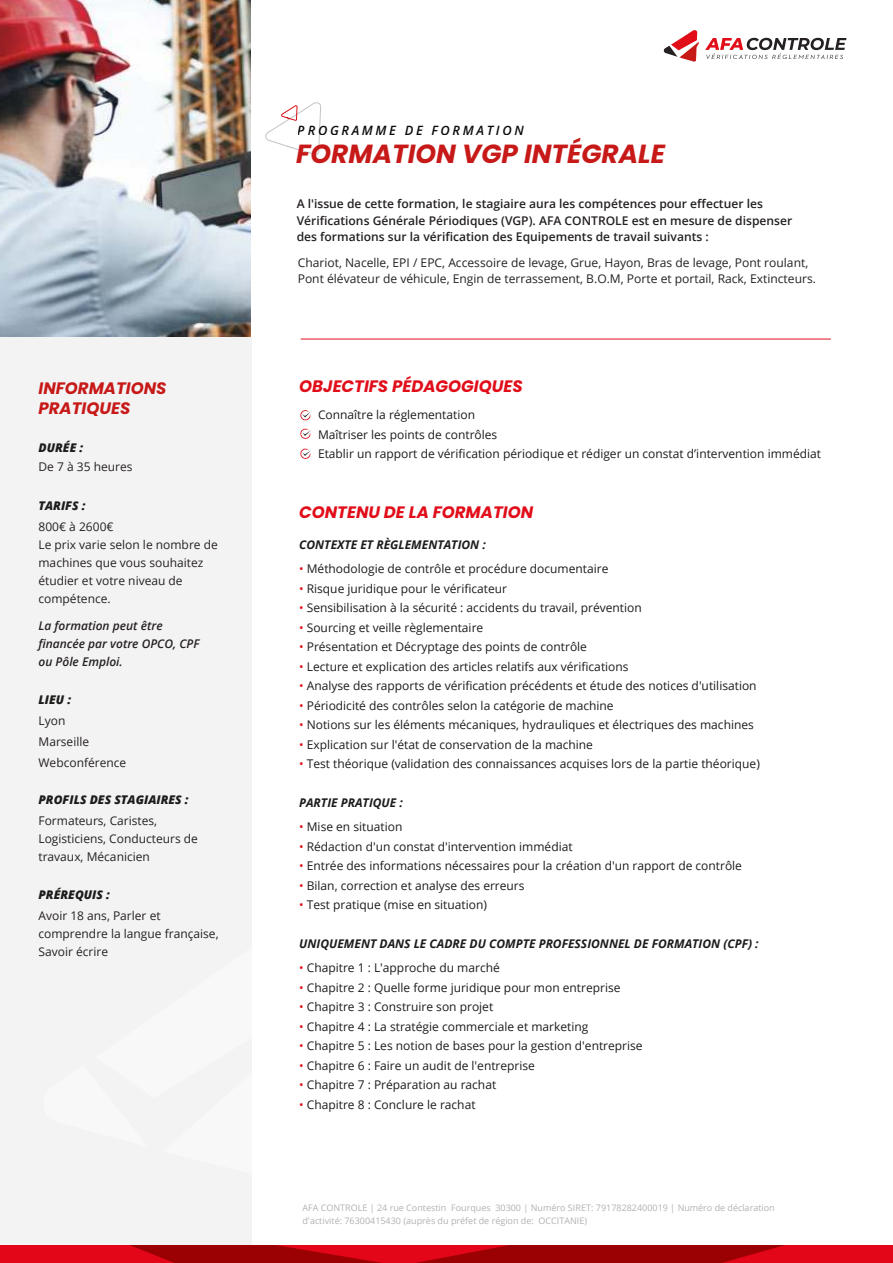
<style>
.page{position:relative;width:893px;height:1263px;background:#fff}
.page>*{position:absolute;margin:0;border:0;box-sizing:border-box;transform-origin:0 0}
.t1{font:italic 700 26.25px "Poppins";color:#c61918}
.t2{font:italic 700 16.5px "Poppins";color:#e10e1a}
.t3{font:italic 700 16.5px "Poppins";color:#c61918}
.t4{font:italic 600 12.9px "Open Sans";letter-spacing:.205em;color:#0b0b0b}
.t5{font:12px/19.5px "Open Sans";color:#1c1c1b}
.t6{font:12px/18px "Open Sans";color:#252122}
.t7{font:600 12px/16.5px "Open Sans";color:#252122}
.t8{font:italic 700 12px/24px "Open Sans";color:#1c1c1b}
.t9{font:italic 600 12px/18px "Open Sans";color:#252122}
.t10{font:italic 800 12px "Open Sans";color:#1c1c1b}
.t11{font:9px/13.5px "Open Sans";color:#b2b2b1}
.s1{font-weight:700;font-style:italic}
.s2{color:#e10e1a}
.s3{font-weight:400;font-style:normal;color:#e10e1a}
.s4{font-weight:400;font-style:normal}
</style>
<div class="page">
<div style="left:0;top:337px;width:251px;height:911px;background:#f4f3f3"></div>
<img style="left:0;top:0;width:251px;height:337px">
<hr style="left:301px;top:339px;width:530px;height:1px;background:#e10e1a">
<svg style="left:266px;top:102px;width:55px;height:53px"></svg>
<svg style="left:705px;top:38px;width:141px;height:21px"></svg>
<svg style="left:664px;top:30px;width:35px;height:32px"></svg>
<svg style="left:300px;top:410px;width:11px;height:10px"></svg>
<svg style="left:300px;top:429px;width:11px;height:10px"></svg>
<svg style="left:300px;top:449px;width:11px;height:10px"></svg>
<div style="left:0;top:1245px;width:893px;height:18px;background:#e30518"></div>
<svg style="left:130px;top:1245px;width:655px;height:18px"></svg>
<p class="t4" style="left:298px;top:125px;width:227px">PROGRAMME DE FORMATION</p>
<h1 class="t1" style="left:296px;top:141px;width:370px">FORMATION VGP INTÉGRALE</h1>
<p class="t7" style="left:297px;top:195px;width:497px">A l'issue de cette formation, le stagiaire aura les compétences pour effectuer les<br>Vérifications Générale Périodiques (VGP). AFA CONTROLE est en mesure de dispenser des formations sur la vérification des Equipements de travail suivants :</p>
<p class="t6" style="left:298px;top:255px;width:520px;line-height:16.5px">Chariot, Nacelle, EPI / EPC, Accessoire de levage, Grue, Hayon, Bras de levage, Pont roulant,<br>Pont élévateur de véhicule, Engin de terrassement, B.O.M, Porte et portail, Rack, Extincteurs.</p>
<h2 class="t3" style="left:38px;top:380px;width:130px">INFORMATIONS</h2>
<h2 class="t2" style="left:299px;top:378px;width:225px">OBJECTIFS PÉDAGOGIQUES</h2>
<h2 class="t3" style="left:38px;top:400px;width:93px">PRATIQUES</h2>
<p class="t5" style="left:318px;top:406px;width:505px">Connaître la réglementation<br>Maîtriser les points de contrôles<br>Etablir un rapport de vérification périodique et rédiger un constat d’intervention immédiat</p>
<p class="t10" style="left:38px;top:443px;width:46px">DURÉE :</p>
<p class="t6" style="left:38px;top:459px;width:96px">De 7 à 35 heures</p>
<p class="t10" style="left:38px;top:501px;width:48px">TARIFS :</p>
<p class="t6" style="left:38px;top:519px;width:181px">800€ à 2600€<br>Le prix varie selon le nombre de machines que vous souhaitez étudier et votre niveau de compétence.</p>
<p class="t9" style="left:38px;top:618px;width:162px">La formation peut être financée par votre OPCO, CPF ou Pôle Emploi.</p>
<p class="t10" style="left:38px;top:695px;width:34px">LIEU :</p>
<p class="t6" style="left:38px;top:711px;width:89px;line-height:21px">Lyon<br>Marseille<br>Webconférence</p>
<p class="t10" style="left:38px;top:795px;width:152px">PROFILS DES STAGIAIRES :</p>
<p class="t6" style="left:38px;top:813px;width:161px">Formateurs, Caristes,<br>Logisticiens, Conducteurs de travaux, Mécanicien</p>
<p class="t10" style="left:38px;top:890px;width:73px">PRÉREQUIS :</p>
<p class="t6" style="left:38px;top:908px;width:182px">Avoir 18 ans, Parler et comprendre la langue française,<br>Savoir écrire</p>
<h2 class="t2" style="left:299px;top:504px;width:235px">CONTENU DE LA FORMATION</h2>
<p class="t5" style="left:299px;top:534px;width:311px;line-height:24px"><span class="s1">CONTEXTE ET RÈGLEMENTATION :<br></span><span class="s2">ï</span> Méthodologie de contrôle et procédure documentaire</p>
<p class="t5" style="left:299px;top:578px;width:462px"><span class="s2">ï</span> Risque juridique pour le vérificateur<br><span class="s2">ï</span> Sensibilisation à la sécurité : accidents du travail, prévention<br><span class="s2">ï</span> Sourcing et veille règlementaire<br><span class="s2">ï</span> Présentation et Décryptage des points de contrôle<br><span class="s2">ï</span> Lecture et explication des articles relatifs aux vérifications<br><span class="s2">ï</span> Analyse des rapports de vérification précédents et étude des notices d'utilisation <span class="s2">ï</span> Périodicité des contrôles selon la catégorie de machine<br><span class="s2">ï</span> Notions sur les éléments mécaniques, hydrauliques et électriques des machines <span class="s2">ï</span> Explication sur l'état de conservation de la machine<br><span class="s2">ï</span> Test théorique (validation des connaissances acquises lors de la partie théorique)</p>
<p class="t8" style="left:299px;top:792px;width:105px">PARTIE PRATIQUE : <span class="s3">ï</span> <span class="s4">Mise en situation</span></p>
<p class="t5" style="left:299px;top:836px;width:444px"><span class="s2">ï</span> Rédaction d'un constat d'intervention immédiat<br><span class="s2">ï</span> Entrée des informations nécessaires pour la création d'un rapport de contrôle <span class="s2">ï</span> Bilan, correction et analyse des erreurs<br><span class="s2">ï</span> Test pratique (mise en situation)</p>
<p class="t8" style="left:299px;top:933px;width:461px">UNIQUEMENT DANS LE CADRE DU COMPTE PROFESSIONNEL DE FORMATION (CPF) : <span class="s3">ï</span> <span class="s4">Chapitre 1 : L'approche du marché</span></p>
<p class="t5" style="left:299px;top:979px;width:345px"><span class="s2">ï</span> Chapitre 2 : Quelle forme juridique pour mon entreprise<br><span class="s2">ï</span> Chapitre 3 : Construire son projet<br><span class="s2">ï</span> Chapitre 4 : La stratégie commerciale et marketing<br><span class="s2">ï</span> Chapitre 5 : Les notion de bases pour la gestion d'entreprise <span class="s2">ï</span> Chapitre 6 : Faire un audit de l'entreprise<br><span class="s2">ï</span> Chapitre 7 : Préparation au rachat<br><span class="s2">ï</span> Chapitre 8 : Conclure le rachat</p>
<p class="t11" style="left:302px;top:1202px;width:474px">AFA CONTROLE | 24 rue Contestin Fourques 30300 | Numéro SIRET: 79178282400019 | Numéro de déclaration d'activité: 76300415430 (auprès du préfet de région de: OCCITANIE)</p>
</div>
